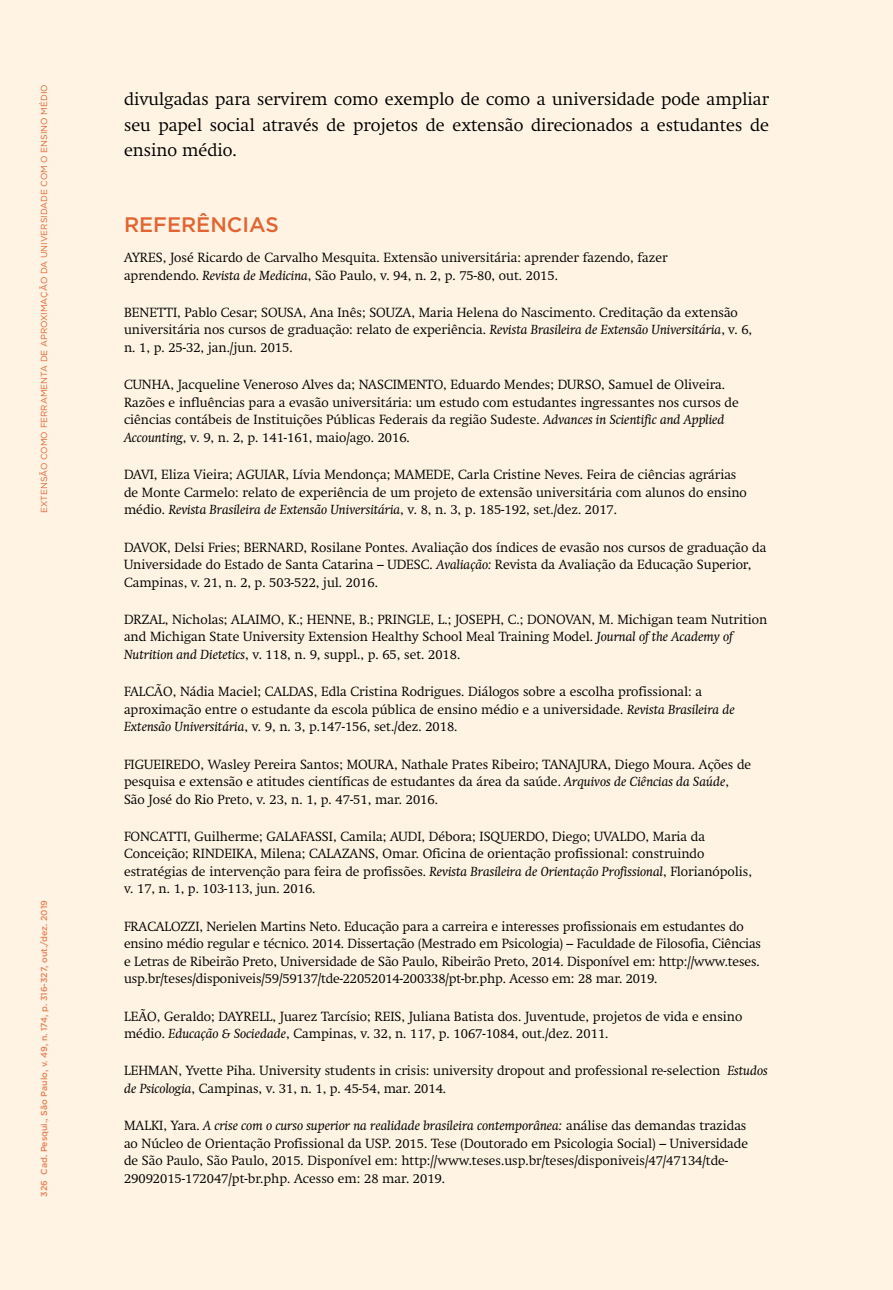
<style>
.page{position:relative;width:893px;height:1290px;background:#fff3e3}
.page>*{position:absolute;margin:0;border:0;box-sizing:border-box;transform-origin:0 0}
.t1{font:500 21px "Gotham HTF";color:#e16a39}
.t2{font:300 17.5px/25.4px "Swift";color:#000;text-align:justify}
.t3{font:300 13.12px/17.5px "Swift";color:#000}
.t4{font:8.75px "Gotham HTF";color:#e16a39}
.t5{font:500 8.75px "Gotham HTF";color:#e78861}
.s1{font-weight:400;font-style:italic}
</style>
<div class="page">
<p class="t4" style="left:39px;top:513px;width:430px;rotate:-90deg">EXTENSÃO COMO FERRAMENTA DE APROXIMAÇÃO DA UNIVERSIDADE COM O ENSINO MÉDIO</p>
<p class="t5" style="left:39px;top:1196px;width:298px;rotate:-90deg">326 Cad. Pesqui., São Paulo, v. 49, n. 174, p. 316-327, out./dez. 2019</p>
<h2 class="t2" style="left:124px;top:87px;width:646px">divulgadas para servirem como exemplo de como a universidade pode ampliar seu papel social através de projetos de extensão direcionados a estudantes de ensino médio.</h2>
<h1 class="t1" style="left:124px;top:213px;width:156px">REFERÊNCIAS</h1>
<p class="t3" style="left:124px;top:249px;width:545px">AYRES, José Ricardo de Carvalho Mesquita. Extensão universitária: aprender fazendo, fazer aprendendo. <span class="s1">Revista de Medicina</span>, São Paulo, v. 94, n. 2, p. 75-80, out. 2015.</p>
<p class="t3" style="left:124px;top:304px;width:630px">BENETTI, Pablo Cesar; SOUSA, Ana Inês; SOUZA, Maria Helena do Nascimento. Creditação da extensão universitária nos cursos de graduação: relato de experiência. <span class="s1">Revista Brasileira de Extensão Universitária</span>, v. 6, n. 1, p. 25-32, jan./jun. 2015.</p>
<p class="t3" style="left:124px;top:376px;width:616px">CUNHA, Jacqueline Veneroso Alves da; NASCIMENTO, Eduardo Mendes; DURSO, Samuel de Oliveira.<br>Razões e influências para a evasão universitária: um estudo com estudantes ingressantes nos cursos de ciências contábeis de Instituições Públicas Federais da região Sudeste. <span class="s1">Advances in Scientific and Applied Accounting</span>, v. 9, n. 2, p. 141-161, maio/ago. 2016.</p>
<p class="t3" style="left:124px;top:466px;width:624px">DAVI, Eliza Vieira; AGUIAR, Lívia Mendonça; MAMEDE, Carla Cristine Neves. Feira de ciências agrárias de Monte Carmelo: relato de experiência de um projeto de extensão universitária com alunos do ensino médio. <span class="s1">Revista Brasileira de Extensão Universitária</span>, v. 8, n. 3, p. 185-192, set./dez. 2017.</p>
<p class="t3" style="left:124px;top:538px;width:644px">DAVOK, Delsi Fries; BERNARD, Rosilane Pontes. Avaliação dos índices de evasão nos cursos de graduação da<br>Universidade do Estado de Santa Catarina – UDESC. <span class="s1">Avaliação:</span> Revista da Avaliação da Educação Superior,<br>Campinas, v. 21, n. 2, p. 503-522, jul. 2016.</p>
<p class="t3" style="left:124px;top:611px;width:645px">DRZAL, Nicholas; ALAIMO, K.; HENNE, B.; PRINGLE, L.; JOSEPH, C.; DONOVAN, M. Michigan team Nutrition and Michigan State University Extension Healthy School Meal Training Model. <span class="s1">Journal of the Academy of<br>Nutrition and Dietetics</span>, v. 118, n. 9, suppl., p. 65, set. 2018.</p>
<p class="t3" style="left:124px;top:683px;width:612px">FALCÃO, Nádia Maciel; CALDAS, Edla Cristina Rodrigues. Diálogos sobre a escolha profissional: a aproximação entre o estudante da escola pública de ensino médio e a universidade. <span class="s1">Revista Brasileira de<br>Extensão Universitária</span>, v. 9, n. 3, p.147-156, set./dez. 2018.</p>
<p class="t3" style="left:124px;top:755px;width:629px">FIGUEIREDO, Wasley Pereira Santos; MOURA, Nathale Prates Ribeiro; TANAJURA, Diego Moura. Ações de pesquisa e extensão e atitudes científicas de estudantes da área da saúde. <span class="s1">Arquivos de Ciências da Saúde</span>,<br>São José do Rio Preto, v. 23, n. 1, p. 47-51, mar. 2016.</p>
<p class="t3" style="left:124px;top:828px;width:629px">FONCATTI, Guilherme; GALAFASSI, Camila; AUDI, Débora; ISQUERDO, Diego; UVALDO, Maria da Conceição; RINDEIKA, Milena; CALAZANS, Omar. Oficina de orientação profissional: construindo estratégias de intervenção para feira de profissões. <span class="s1">Revista Brasileira de Orientação Profissional</span>, Florianópolis, v. 17, n. 1, p. 103-113, jun. 2016.</p>
<p class="t3" style="left:124px;top:917px;width:639px">FRACALOZZI, Nerielen Martins Neto. Educação para a carreira e interesses profissionais em estudantes do ensino médio regular e técnico. 2014. Dissertação (Mestrado em Psicologia) – Faculdade de Filosofia, Ciências e Letras de Ribeirão Preto, Universidade de São Paulo, Ribeirão Preto, 2014. Disponível em: http://www.teses. usp.br/teses/disponiveis/59/59137/tde-22052014-200338/pt-br.php. Acesso em: 28 mar. 2019.</p>
<p class="t3" style="left:124px;top:1007px;width:620px">LEÃO, Geraldo; DAYRELL, Juarez Tarcísio; REIS, Juliana Batista dos. Juventude, projetos de vida e ensino médio. <span class="s1">Educação &amp; Sociedade</span>, Campinas, v. 32, n. 117, p. 1067-1084, out./dez. 2011.</p>
<p class="t3" style="left:124px;top:1062px;width:645px">LEHMAN, Yvette Piha. University students in crisis: university dropout and professional re-selection <span class="s1">Estudos de Psicologia</span>, Campinas, v. 31, n. 1, p. 45-54, mar. 2014.</p>
<p class="t3" style="left:124px;top:1117px;width:626px">MALKI, Yara. <span class="s1">A crise com o curso superior na realidade brasileira contemporânea:</span> análise das demandas trazidas ao Núcleo de Orientação Profissional da USP. 2015. Tese (Doutorado em Psicologia Social) – Universidade de São Paulo, São Paulo, 2015. Disponível em: http://www.teses.usp.br/teses/disponiveis/47/47134/tde-29092015-172047/pt-br.php. Acesso em: 28 mar. 2019.</p>
</div>
